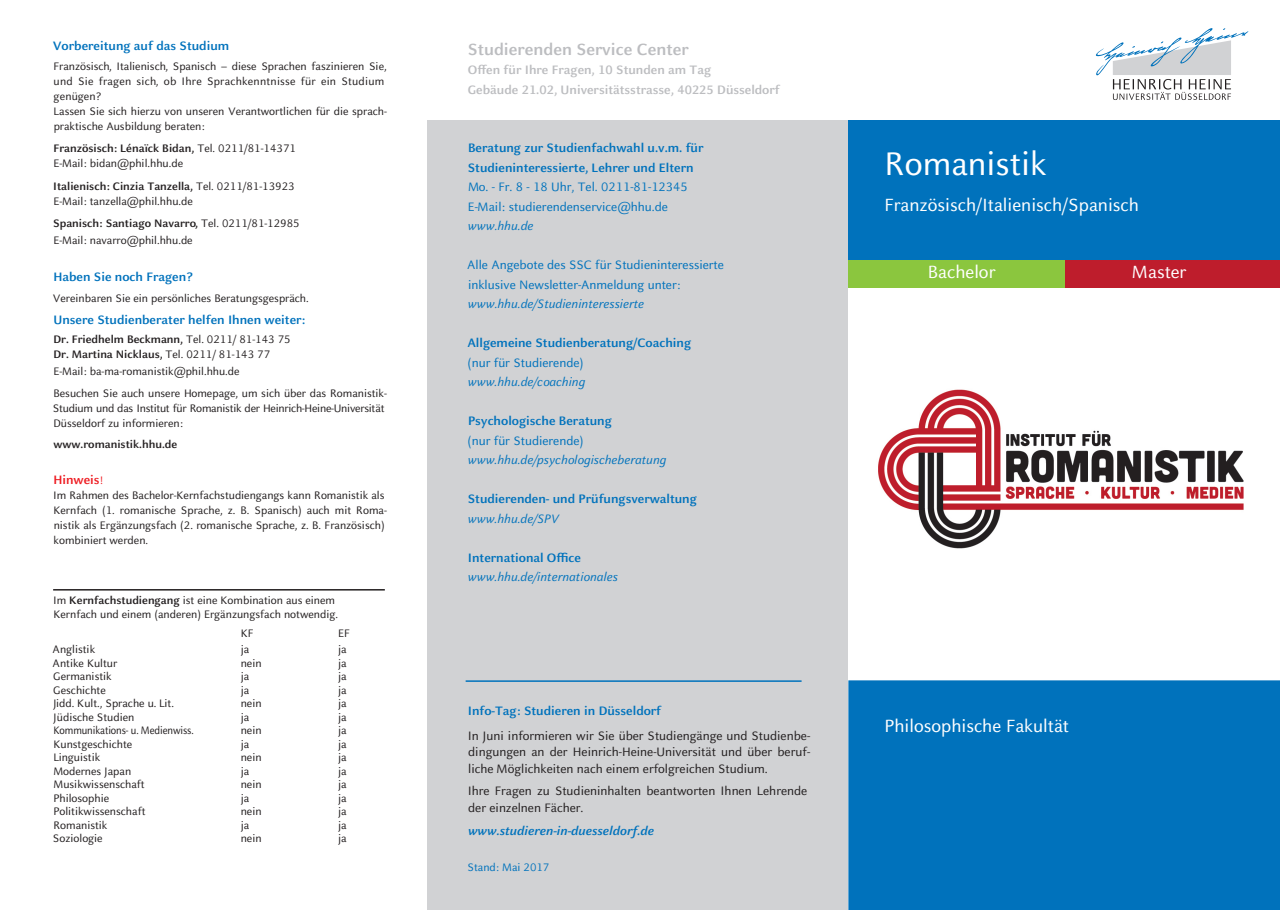
<style>
.page{position:relative;width:1280px;height:910px;background:#fff}
.page>*{position:absolute;margin:0;border:0;box-sizing:border-box;transform-origin:0 0}
.t1{font:36px "HHU Celeste Sans";color:#fff}
.t2{font:19.5px "HHU Celeste Sans";color:#fff}
.t3{font:700 18px "HHU Celeste Sans";color:#bcbdc0}
.t4{font:700 13.5px/19.5px "HHU Celeste Sans";color:#0072bc}
.t5{font:13.5px/16.5px "HHU Celeste Sans";color:#231f20;text-align:justify}
.t6{font:13.5px/19.5px "HHU Celeste Sans";color:#0072bc}
.t7{font:italic 13.5px "HHU Celeste Sans";color:#0072bc}
.t8{font:700 13.5px/19.5px "HHU Celeste Sans";color:#bcbdc0}
.t9{font:italic 700 13.5px "HHU Celeste Sans";color:#0072bc}
.t10{font:700 13.5px "HHU Celeste Sans";color:#ee1d23}
.t11{font:12px/15px "HHU Celeste Sans";color:#231f20}
.t12{font:700 12px/15px "HHU Celeste Sans";color:#231f20}
.t13{font:12px/15px "HHU Celeste Sans";letter-spacing:-.02em;color:#231f20}
.t14{font:12px "HHU Celeste Sans";color:#231f20;scale:.9 1}
.t15{font:12px "HHU Celeste Sans";color:#0072bc}
.s1{font-weight:700}
.s2{font-weight:400}
.s3{font-weight:400;font-size:12px}
</style>
<div class="page">
<svg style="left:1095px;top:28px;width:154px;height:72px"></svg>
<div style="left:427px;top:120px;width:421px;height:790px;background:#d1d2d4"></div>
<div style="left:848px;top:680px;width:432px;height:230px;background:#0072bc"></div>
<div style="left:884px;top:718px;width:383px;height:49px;background:#0072bc"></div>
<div style="left:848px;top:120px;width:432px;height:168px;background:#0072bc"></div>
<hr style="left:53px;top:589px;width:332px;height:2px;background:#231f20">
<div style="left:1065px;top:260px;width:215px;height:28px;background:#be1d2c"></div>
<div style="left:848px;top:260px;width:217px;height:28px;background:#8bc63e"></div>
<img style="left:878px;top:389px;width:366px;height:160px">
<hr style="left:466px;top:680px;width:335px;height:2px;background:#0072bc">
<p class="t4" style="left:53px;top:36px;width:178px">Vorbereitung auf das Studium</p>
<p class="t11" style="left:53px;top:58px;width:335px">Französisch, Italienisch, Spanisch – diese Sprachen faszinieren Sie, und Sie fragen sich, ob Ihre Sprachkenntnisse für ein Studium genügen?<br>Lassen Sie sich hierzu von unseren Verantwortlichen für die sprach&shy;praktische Ausbildung beraten:</p>
<p class="t11" style="left:53px;top:140px;width:244px"><span class="s1">Französisch: Lénaïck Bidan,</span> Tel. 0211/81-14371<br>E-Mail: bidan@phil.hhu.de</p>
<p class="t11" style="left:53px;top:178px;width:243px"><span class="s1">Italienisch: Cinzia Tanzella,</span> Tel. 0211/81-13923<br>E-Mail: tanzella@phil.hhu.de</p>
<p class="t11" style="left:53px;top:215px;width:248px;line-height:16.5px"><span class="s1">Spanisch: Santiago Navarro,</span> Tel. 0211/81-12985<br>E-Mail: navarro@phil.hhu.de</p>
<p class="t4" style="left:53px;top:266px;width:141px">Haben Sie noch Fragen?</p>
<p class="t11" style="left:53px;top:290px;width:257px">Vereinbaren Sie ein persönliches Beratungsgespräch.</p>
<p class="t4" style="left:53px;top:310px;width:254px">Unsere Studienberater helfen Ihnen weiter:</p>
<p class="t12" style="left:54px;top:332px;width:239px">Dr. Friedhelm Beckmann, <span class="s2">Tel. 0211/ 81-143 75<br></span>Dr. Martina Nicklaus, <span class="s2">Tel. 0211/ 81-143 77</span></p>
<p class="t11" style="left:53px;top:359px;width:335px;line-height:22.5px">E-Mail: ba‑ma‑romanistik@phil.hhu.de<br>Besuchen Sie auch unsere Homepage, um sich über das Romanistik-</p>
<p class="t13" style="left:53px;top:401px;width:333px">Studium und das Institut für Romanistik der Heinrich-Heine-Universität<br>Düsseldorf zu informieren:</p>
<p class="t12" style="left:54px;top:436px;width:125px">www.romanistik.hhu.de</p>
<p class="t10" style="left:53px;top:471px;width:51px">Hinweis<span class="s3">!</span></p>
<p class="t11" style="left:53px;top:487px;width:335px">Im Rahmen des Bachelor‑Kernfachstudiengangs kann Romanistik als Kernfach (1. romanische Sprache, z. B. Spanisch) auch mit Roma&shy;nistik als Ergänzungsfach (2. romanische Sprache, z. B. Französisch) kombiniert werden.</p>
<p class="t11" style="left:53px;top:593px;width:286px;line-height:13.5px">Im <span class="s1">Kernfachstudiengang</span> ist eine Kombination aus einem<br>Kernfach und einem (anderen) Ergänzungsfach notwendig.</p>
<p class="t11" style="left:241px;top:626px;width:14px">KF</p>
<p class="t11" style="left:338px;top:626px;width:13px">EF</p>
<p class="t11" style="left:53px;top:641px;width:44px">Anglistik</p>
<p class="t11" style="left:241px;top:641px;width:10px">ja</p>
<p class="t11" style="left:338px;top:641px;width:10px">ja</p>
<p class="t11" style="left:53px;top:655px;width:66px">Antike Kultur</p>
<p class="t11" style="left:241px;top:655px;width:22px">nein</p>
<p class="t11" style="left:338px;top:655px;width:10px">ja</p>
<p class="t11" style="left:53px;top:668px;width:60px">Germanistik</p>
<p class="t11" style="left:241px;top:668px;width:10px">ja</p>
<p class="t11" style="left:338px;top:668px;width:10px">ja</p>
<p class="t11" style="left:53px;top:682px;width:54px">Geschichte</p>
<p class="t11" style="left:241px;top:682px;width:10px">ja</p>
<p class="t11" style="left:338px;top:682px;width:10px">ja</p>
<p class="t11" style="left:53px;top:695px;width:122px">Jidd. Kult., Sprache u. Lit.</p>
<p class="t11" style="left:241px;top:695px;width:22px">nein</p>
<p class="t11" style="left:338px;top:695px;width:10px">ja</p>
<p class="t11" style="left:53px;top:709px;width:83px">Jüdische Studien</p>
<p class="t11" style="left:241px;top:709px;width:10px">ja</p>
<p class="t11" style="left:338px;top:709px;width:10px">ja</p>
<p class="t14" style="left:53px;top:723px;width:157px">Kommunikations- u. Medienwiss.</p>
<p class="t11" style="left:241px;top:722px;width:22px">nein</p>
<p class="t11" style="left:338px;top:722px;width:10px">ja</p>
<p class="t11" style="left:53px;top:736px;width:80px">Kunstgeschichte</p>
<p class="t11" style="left:241px;top:736px;width:10px">ja</p>
<p class="t11" style="left:338px;top:736px;width:10px">ja</p>
<p class="t11" style="left:53px;top:749px;width:48px">Linguistik</p>
<p class="t11" style="left:241px;top:749px;width:22px">nein</p>
<p class="t11" style="left:338px;top:749px;width:10px">ja</p>
<p class="t11" style="left:53px;top:763px;width:79px">Modernes Japan</p>
<p class="t11" style="left:241px;top:763px;width:10px">ja</p>
<p class="t11" style="left:338px;top:763px;width:10px">ja</p>
<p class="t11" style="left:53px;top:776px;width:93px">Musikwissenschaft</p>
<p class="t11" style="left:241px;top:776px;width:22px">nein</p>
<p class="t11" style="left:338px;top:776px;width:10px">ja</p>
<p class="t11" style="left:53px;top:790px;width:57px">Philosophie</p>
<p class="t11" style="left:241px;top:790px;width:10px">ja</p>
<p class="t11" style="left:338px;top:790px;width:10px">ja</p>
<p class="t11" style="left:53px;top:803px;width:94px">Politikwissenschaft</p>
<p class="t11" style="left:241px;top:803px;width:22px">nein</p>
<p class="t11" style="left:338px;top:803px;width:10px">ja</p>
<p class="t11" style="left:53px;top:817px;width:56px">Romanistik</p>
<p class="t11" style="left:241px;top:817px;width:10px">ja</p>
<p class="t11" style="left:338px;top:817px;width:10px">ja</p>
<p class="t11" style="left:53px;top:830px;width:51px">Soziologie</p>
<p class="t11" style="left:241px;top:830px;width:22px">nein</p>
<p class="t11" style="left:338px;top:830px;width:10px">ja</p>
<h3 class="t3" style="left:468px;top:38px;width:222px">Studierenden Service Center</h3>
<p class="t8" style="left:468px;top:60px;width:313px">Offen für Ihre Fragen, 10 Stunden am Tag<br>Gebäude 21.02, Universitätsstrasse, 40225 Düsseldorf</p>
<p class="t4" style="left:468px;top:138px;width:237px">Beratung zur Studienfachwahl u.v.m. für<br>Studieninteressierte, Lehrer und Eltern</p>
<p class="t6" style="left:468px;top:177px;width:221px">Mo. - Fr. 8 - 18 Uhr, Tel. 0211-81-12345<br>E-Mail: studierendenservice@hhu.de</p>
<p class="t7" style="left:468px;top:217px;width:67px">www.hhu.de</p>
<p class="t6" style="left:467px;top:255px;width:258px">Alle Angebote des SSC für Studieninteressierte inklusive Newsletter-Anmeldung unter:</p>
<p class="t7" style="left:468px;top:295px;width:178px">www.hhu.de/Studieninteressierte</p>
<p class="t4" style="left:467px;top:333px;width:225px">Allgemeine Studienberatung/Coaching</p>
<p class="t6" style="left:468px;top:352px;width:118px">(nur für Studierende)</p>
<p class="t7" style="left:468px;top:373px;width:119px">www.hhu.de/coaching</p>
<p class="t4" style="left:468px;top:411px;width:145px">Psychologische Beratung</p>
<p class="t6" style="left:468px;top:430px;width:118px">(nur für Studierende)</p>
<p class="t7" style="left:468px;top:451px;width:200px">www.hhu.de/psychologischeberatung</p>
<p class="t4" style="left:468px;top:489px;width:231px">Studierenden- und Prüfungsverwaltung</p>
<p class="t7" style="left:468px;top:510px;width:93px">www.hhu.de/SPV</p>
<p class="t4" style="left:468px;top:547px;width:115px">International Office</p>
<p class="t7" style="left:468px;top:568px;width:152px">www.hhu.de/internationales</p>
<p class="t4" style="left:468px;top:701px;width:195px">Info-Tag: Studieren in Düsseldorf</p>
<p class="t5" style="left:468px;top:727px;width:344px">In Juni informieren wir Sie über Studiengänge und Studienbe&shy;dingungen an der Heinrich-Heine-Universität und über beruf&shy;liche Möglichkeiten nach einem erfolgreichen Studium.</p>
<p class="t5" style="left:468px;top:782px;width:341px">Ihre Fragen zu Studieninhalten beantworten Ihnen Lehrende der einzelnen Fächer.</p>
<p class="t9" style="left:468px;top:822px;width:188px">www.studieren-in-duesseldorf.de</p>
<p class="t15" style="left:468px;top:860px;width:83px">Stand: Mai 2017</p>
<h1 class="t1" style="left:884px;top:141px;width:164px">Romanistik</h1>
<h2 class="t2" style="left:884px;top:193px;width:256px">Französisch/Italienisch/Spanisch</h2>
<h2 class="t2" style="left:928px;top:259px;width:69px">Bachelor</h2>
<h2 class="t2" style="left:1132px;top:259px;width:56px">Master</h2>
<h2 class="t2" style="left:884px;top:714px;width:186px">Philosophische Fakultät</h2>
</div>
